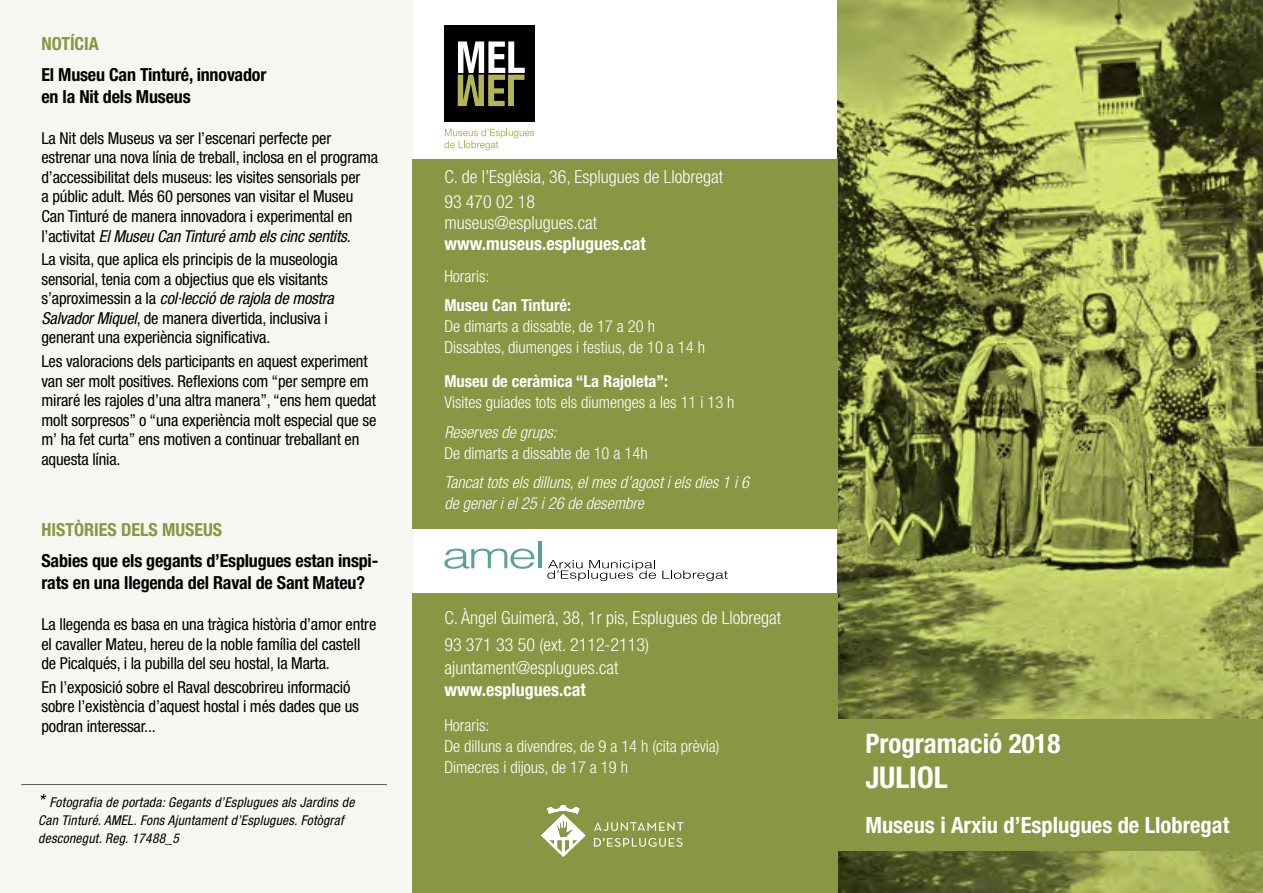
<style>
.page{position:relative;width:1263px;height:893px;background:#fff}
.page>*{position:absolute;margin:0;border:0;box-sizing:border-box;transform-origin:0 0}
.t1{font:700 condensed 30px "Helvetica Neue LT Std";color:#fff}
.t2{font:700 condensed 27px "Helvetica Neue LT Std";color:#fff}
.t3{font:700 condensed 22.5px "Helvetica Neue LT Std";color:#fff}
.t4{font:300 condensed 18px/25.2px "Helvetica Neue LT Std";color:#fff}
.t5{font:700 condensed 18px/22.5px "Helvetica Neue LT Std";letter-spacing:-.01em;color:#000}
.t6{font:700 condensed 18px "Helvetica Neue LT Std";color:#fff}
.t7{font:700 condensed 18px "Helvetica Neue LT Std";color:#879743}
.t8{font:condensed 16.5px/19.5px "Helvetica Neue LT Std";letter-spacing:-.01em;color:#000}
.t9{font:300 condensed 16.5px/21px "Helvetica Neue LT Std";color:#fff}
.t10{font:italic 300 condensed 16.5px/21px "Helvetica Neue LT Std";color:#fff}
.t11{font:700 condensed 16.5px "Helvetica Neue LT Std";color:#fff}
.t12{font:italic condensed 13.5px/18px "Helvetica Neue LT Std";letter-spacing:.02em;color:#000}
.s1{font-style:italic}
.s2{font-size:18px}
</style>
<div class="page">
<img style="left:838px;top:0;width:425px;height:893px">
<div style="left:0;top:0;width:412px;height:893px;background:#f6f7f1"></div>
<div style="left:412px;top:159px;width:426px;height:370px;background:#879743"></div>
<div style="left:412px;top:594px;width:426px;height:299px;background:#879743"></div>
<div style="left:838px;top:719px;width:425px;height:131px;background:#879743"></div>
<svg style="left:444px;top:549px;width:90px;height:20px"></svg>
<hr style="left:538px;top:542px;width:3px;height:26px;background:#5aa19b">
<svg style="left:547px;top:560px;width:109px;height:21px"></svg>
<svg style="left:662px;top:570px;width:66px;height:11px"></svg>
<hr style="left:21px;top:784px;width:366px;height:1px;background:#58585a">
<div style="left:444px;top:26px;width:91px;height:96px;background:#000"></div>
<svg style="left:444px;top:129px;width:90px;height:21px"></svg>
<svg style="left:458px;top:41px;width:67px;height:65px"></svg>
<svg style="left:594px;top:822px;width:90px;height:9px"></svg>
<svg style="left:594px;top:838px;width:88px;height:9px"></svg>
<svg style="left:541px;top:805px;width:44px;height:52px"></svg>
<p class="t7" style="left:41px;top:32px;width:59px">NOTÍCIA</p>
<p class="t5" style="left:41px;top:63px;width:226px">El Museu Can Tinturé, innovador en la Nit dels Museus</p>
<p class="t8" style="left:41px;top:128px;width:338px">La Nit dels Museus va ser l’escenari perfecte per estrenar una nova línia de treball, inclosa en el programa d’accessibilitat dels museus: les visites sensorials per<br>a públic adult. Més 60 persones van visitar el Museu Can Tinturé de manera innovadora i experimental en l’activitat <span class="s1">El Museu Can Tinturé amb els cinc sentits</span>.</p>
<p class="t8" style="left:41px;top:250px;width:298px">La visita, que aplica els principis de la museologia sensorial, tenia com a objectius que els visitants s’aproximessin a la <span class="s1">col·lecció de rajola de mostra Salvador Miquel</span>, de manera divertida, inclusiva i generant una experiència significativa.</p>
<p class="t8" style="left:41px;top:351px;width:336px">Les valoracions dels participants en aquest experiment van ser molt positives. Reflexions com “per sempre em miraré les rajoles d’una altra manera”, “ens hem quedat molt sorpresos” o “una experiència molt especial que se m’ ha fet curta” ens motiven a continuar treballant en aquesta línia.</p>
<p class="t7" style="left:41px;top:518px;width:182px">HISTÒRIES DELS MUSEUS</p>
<p class="t5" style="left:41px;top:549px;width:338px">Sabies que els gegants d’Esplugues estan inspi&shy;rats en una llegenda del Raval de Sant Mateu?</p>
<p class="t8" style="left:41px;top:614px;width:336px">La llegenda es basa en una tràgica història d’amor entre el cavaller Mateu, hereu de la noble família del castell de Picalqués, i la pubilla del seu hostal, la Marta.</p>
<p class="t8" style="left:41px;top:677px;width:319px">En l’exposició sobre el Raval descobrireu informació sobre l’existència d’aquest hostal i més dades que us podran interessar...</p>
<p class="t12" style="left:38px;top:793px;width:318px"><span class="s2">*</span> Fotografia de portada: Gegants d’Esplugues als Jardins de<br>Can Tinturé. AMEL. Fons Ajuntament d’Esplugues. Fotògraf desconegut. Reg. 17488_5</p>
<p class="t4" style="left:444px;top:164px;width:280px">C. de l’Església, 36, Esplugues de Llobregat<br>93 470 02 18</p>
<p class="t4" style="left:444px;top:210px;width:154px">museus@esplugues.cat</p>
<p class="t6" style="left:444px;top:233px;width:203px">www.museus.esplugues.cat</p>
<p class="t9" style="left:444px;top:265px;width:47px">Horaris:</p>
<p class="t11" style="left:444px;top:296px;width:128px">Museu Can Tinturé:</p>
<p class="t9" style="left:444px;top:316px;width:262px">De dimarts a dissabte, de 17 a 20 h<br>Dissabtes, diumenges i festius, de 10 a 14 h</p>
<p class="t11" style="left:444px;top:371px;width:225px">Museu de ceràmica “La Rajoleta”:</p>
<p class="t9" style="left:444px;top:392px;width:292px">Visites guiades tots els diumenges a les 11 i 13 h</p>
<p class="t10" style="left:444px;top:422px;width:114px">Reserves de grups:</p>
<p class="t9" style="left:444px;top:442px;width:205px">De dimarts a dissabte de 10 a 14h</p>
<p class="t10" style="left:444px;top:472px;width:306px">Tancat tots els dilluns, el mes d’agost i els dies 1 i 6 de gener i el 25 i 26 de desembre</p>
<p class="t4" style="left:444px;top:605px;width:338px;line-height:26.7px">C. Àngel Guimerà, 38, 1r pis, Esplugues de Llobregat<br>93 371 33 50 (ext. 2112-2113)</p>
<p class="t4" style="left:444px;top:655px;width:175px">ajuntament@esplugues.cat</p>
<p class="t6" style="left:444px;top:679px;width:143px">www.esplugues.cat</p>
<p class="t9" style="left:444px;top:714px;width:277px">Horaris:<br>De dilluns a divendres, de 9 a 14 h (cita prèvia)<br>Dimecres i dijous, de 17 a 19 h</p>
<h2 class="t2" style="left:865px;top:727px;width:197px">Programació 2018</h2>
<h1 class="t1" style="left:865px;top:759px;width:84px">JULIOL</h1>
<h3 class="t3" style="left:865px;top:811px;width:365px">Museus i Arxiu d’Esplugues de Llobregat</h3>
</div>
